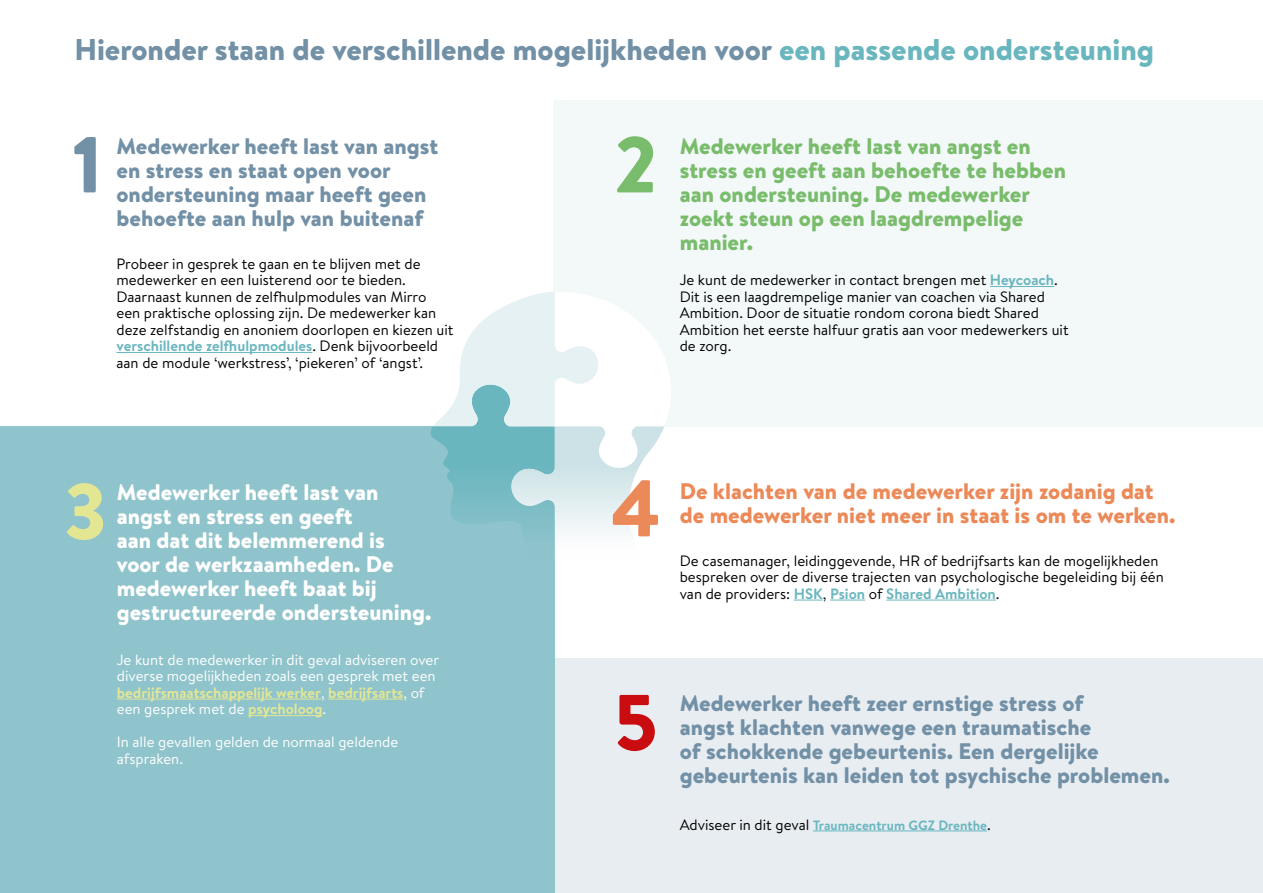
<style>
.page{position:relative;width:1263px;height:893px;background:#fff}
.page>*{position:absolute;margin:0;border:0;box-sizing:border-box;transform-origin:0 0}
.t1{font:900 79.05px "Brandon Text";color:#7290a6}
.t2{font:900 79.05px "Brandon Text";color:#e3e794}
.t3{font:900 79.05px "Brandon Text";color:#79bc6b}
.t4{font:900 79.05px "Brandon Text";color:#c90c0f}
.t5{font:900 79.05px "Brandon Text";color:#ec8958}
.t6{font:900 30px "Brandon Text";color:#7290a6}
.t7{font:900 22.5px/24px "Brandon Text";color:#7290a6}
.t8{font:900 22.5px/24px "Brandon Text";color:#fff}
.t9{font:900 22.5px/24px "Brandon Text";color:#79bc6b}
.t10{font:900 22.5px/24px "Brandon Text";color:#ec8958}
.t11{font:15px/16.5px "Brandon Text";color:#000}
.t12{font:15px/16.5px "Brandon Text";color:#fff}
.t13{font:700 13.5px "Brandon Text";color:#6ab6bf}
.s1{color:#6ab6bf}
.s2{font-weight:700;color:#6ab6bf}
.s3{font-weight:700;color:#e3e794}
.s4{font-weight:400;font-size:15px;color:#000}
</style>
<div class="page">
<div style="left:555px;top:658px;width:708px;height:235px;background:#e8edf2"></div>
<div style="left:0;top:426px;width:555px;height:467px;background:#90c4cc"></div>
<div style="left:554px;top:100px;width:709px;height:326px;background:#f3f8f9"></div>
<svg style="left:430px;top:291px;width:242px;height:268px"></svg>
<hr style="left:117px;top:352px;width:195px;height:1px;background:#6ab6bf">
<hr style="left:990px;top:286px;width:64px;height:1px;background:#6ab6bf">
<hr style="left:117px;top:699px;width:204px;height:1px;background:#e3e794">
<hr style="left:328px;top:699px;width:75px;height:1px;background:#e3e794">
<hr style="left:248px;top:715px;width:74px;height:1px;background:#e3e794">
<svg style="left:794px;top:600px;width:29px;height:1px"></svg>
<hr style="left:830px;top:600px;width:35px;height:1px;background:#6ab6bf">
<hr style="left:886px;top:600px;width:110px;height:1px;background:#6ab6bf">
<hr style="left:813px;top:831px;width:174px;height:1px;background:#6ab6bf">
<h2 class="t6" style="left:75px;top:29px;width:1081px">Hieronder staan de verschillende mogelijkheden voor <span class="s1">een passende ondersteuning</span></h2>
<h1 class="t1" style="left:72px;top:109px;width:32px">1</h1>
<h3 class="t7" style="left:117px;top:133px;width:323px">Medewerker heeft last van angst en stress en staat open voor ondersteuning maar heeft geen behoefte aan hulp van buitenaf</h3>
<p class="t11" style="left:117px;top:255px;width:339px">Probeer in gesprek te gaan en te blijven met de medewerker en een luisterend oor te bieden.<br>Daarnaast kunnen de zelfhulpmodules van Mirro een praktische oplossing zijn. De medewerker kan deze zelfstandig en anoniem doorlopen en kiezen uit <span class="s2">verschillende zelfhulpmodules</span>. Denk bijvoorbeeld aan de module ‘werkstress’, ‘piekeren’ of ‘angst’.</p>
<h1 class="t2" style="left:64px;top:456px;width:45px">3</h1>
<h3 class="t8" style="left:117px;top:479px;width:316px">Medewerker heeft last van angst en stress en geeft<br>aan dat dit belemmerend is voor de werkzaamheden. De medewerker heeft baat bij gestructureerde ondersteuning.</h3>
<p class="t12" style="left:117px;top:651px;width:324px">Je kunt de medewerker in dit geval adviseren over diverse mogelijkheden zoals een gesprek met een <span class="s3">bedrijfsmaatschappelijk werker</span>, <span class="s3">bedrijfsarts</span>, of een gesprek met de <span class="s3">psycholoog</span>.</p>
<p class="t12" style="left:117px;top:733px;width:283px">In alle gevallen gelden de normaal geldende afspraken.</p>
<h1 class="t3" style="left:614px;top:109px;width:45px">2</h1>
<h3 class="t9" style="left:680px;top:133px;width:388px">Medewerker heeft last van angst en stress en geeft aan behoefte te hebben aan ondersteuning. De medewerker zoekt steun op een laagdrempelige manier.</h3>
<p class="t11" style="left:680px;top:271px;width:390px">Je kunt de medewerker in contact brengen met <span class="s2">Heycoach</span>.<br>Dit is een laagdrempelige manier van coachen via Shared Ambition. Door de situatie rondom corona biedt Shared Ambition het eerste halfuur gratis aan voor medewerkers uit de zorg.</p>
<h1 class="t5" style="left:611px;top:453px;width:52px">4</h1>
<h3 class="t10" style="left:680px;top:479px;width:497px">De klachten van de medewerker zijn zodanig dat de medewerker niet meer in staat is om te werken.</h3>
<p class="t11" style="left:680px;top:552px;width:486px">De casemanager, leidinggevende, HR of bedrijfsarts kan de mogelijkheden bespreken over de diverse trajecten van psychologische begeleiding bij één van de providers: <span class="s2">HSK</span>, <span class="s2">Psion</span> of <span class="s2">Shared Ambition</span>.</p>
<h1 class="t4" style="left:613px;top:667px;width:46px">5</h1>
<h3 class="t7" style="left:680px;top:690px;width:491px">Medewerker heeft zeer ernstige stress of<br>angst klachten vanwege een traumatische<br>of schokkende gebeurtenis. Een dergelijke gebeurtenis kan leiden tot psychische problemen.</h3>
<p class="t13" style="left:680px;top:815px;width:312px"><span class="s4">Adviseer in dit geval</span> Traumacentrum GGZ Drenthe<span class="s4">.</span></p>
</div>
